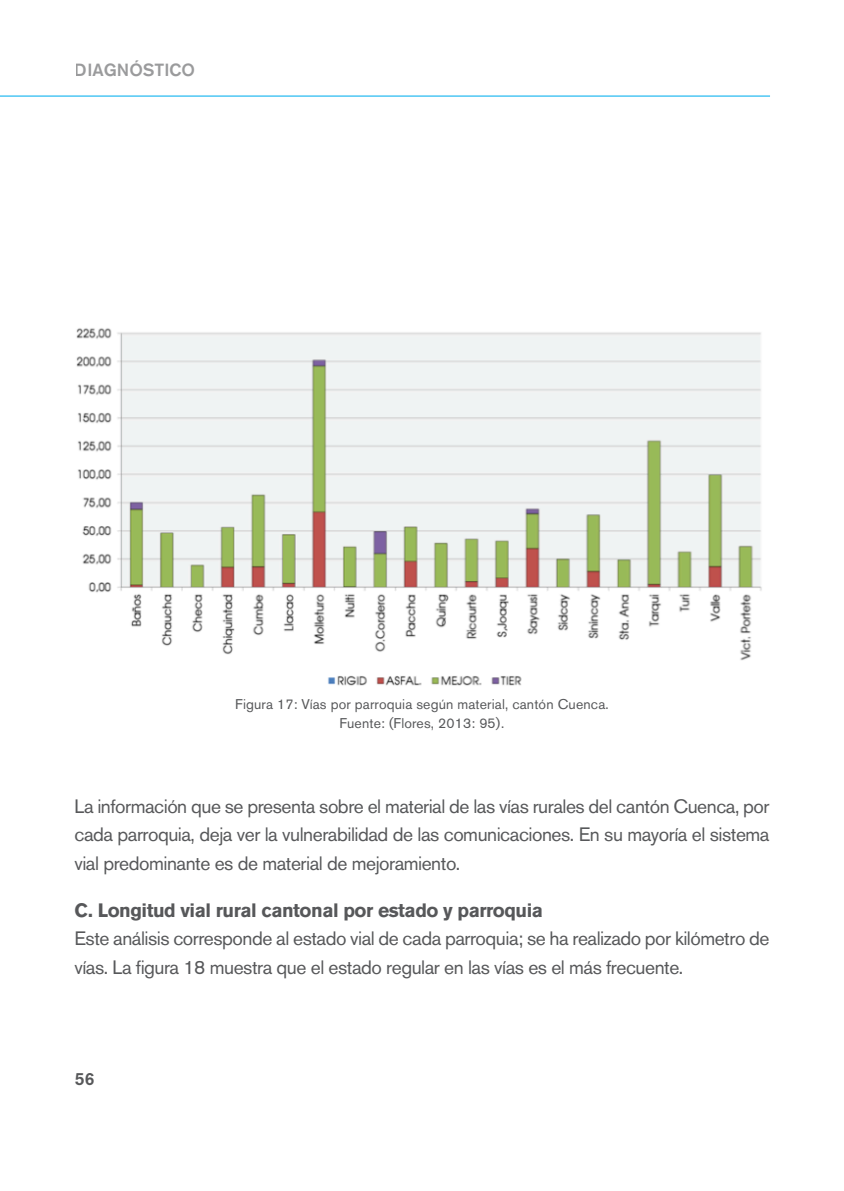
<style>
.page{position:relative;width:844px;height:1191px;background:#fff}
.page>*{position:absolute;margin:0;border:0;box-sizing:border-box;transform-origin:0 0}
.t1{font:19.25px/28.3px "Akzidenz Grotesk BQ";letter-spacing:-.025em;color:#57585a;text-align:justify}
.t2{font:700 19.25px "Akzidenz Grotesk BQ";letter-spacing:-.025em;color:#57585a}
.t3{font:500 17.5px "Akzidenz Grotesk BQ";color:#57585a}
.t4{font:14px/18.9px "Akzidenz Grotesk BQ";letter-spacing:.01em;color:#57585a;text-align:center}
</style>
<div class="page">
<hr style="left:0;top:95px;width:769px;height:2px;background:#00aeef">
<img style="left:76px;top:328px;width:686px;height:358px">
<p class="t3" style="left:75px;top:59px;width:121px">DIAGNÓSTICO</p>
<p class="t4" style="left:235px;top:694px;width:375px">Figura 17: Vías por parroquia según material, cantón Cuenca.<br>Fuente: (Flores, 2013: 95).</p>
<p class="t1" style="left:74px;top:792px;width:696px">La información que se presenta sobre el material de las vías rurales del cantón Cuenca, por cada parroquia, deja ver la vulnerabilidad de las comunicaciones. En su mayoría el sistema vial predominante es de material de mejoramiento.</p>
<p class="t2" style="left:74px;top:899px;width:470px">C. Longitud vial rural cantonal por estado y parroquia</p>
<p class="t1" style="left:74px;top:924px;width:696px">Este análisis corresponde al estado vial de cada parroquia; se ha realizado por kilómetro de vías. La figura 18 muestra que el estado regular en las vías es el más frecuente.</p>
<p class="t3" style="left:75px;top:1068px;width:21px">56</p>
</div>
